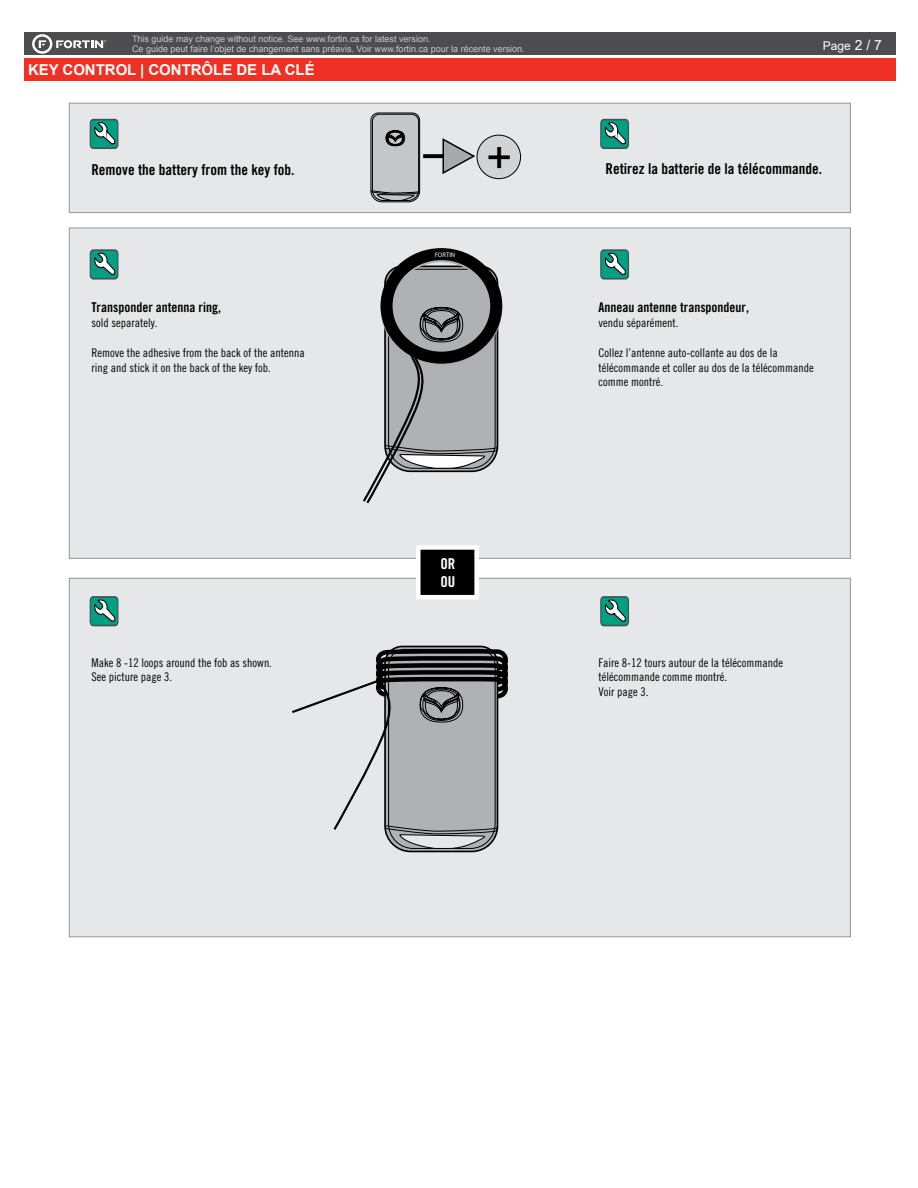
<style>
.page{position:relative;width:918px;height:1188px;background:#fff}
.page>*{position:absolute;margin:0;border:0;box-sizing:border-box;transform-origin:0 0}
.t1{font:45px "Arial";color:#000}
.t2{font:15px "Trade Gothic LT Std Bd Cn 20";color:#000}
.t3{font:700 15px "Arial";letter-spacing:-.005em;color:#fff}
.t4{font:15px/18px "Trade Gothic LT Std Bd Cn 20";color:#fff}
.t5{font:13.5px "Trade Gothic LT Std Bd Cn 20";color:#000}
.t6{font:12px/14.4px "Trade Gothic LT Std Cn 18";color:#000}
.t7{font:12px "Arial";color:#fff}
.t8{font:9px/9.8px "Arial";color:#c7c8ca}
.t9{font:6.6px "Myriad Pro";color:#fff}
.s1{font-size:13.95px}
</style>
<div class="page">
<div style="left:24px;top:33px;width:872px;height:22px;background:#4d4d4f"></div>
<div style="left:24px;top:58px;width:872px;height:23px;background:#ee3124"></div>
<svg style="left:32px;top:34px;width:74px;height:20px"></svg>
<div style="left:69px;top:103px;width:781px;height:110px;background:#e6e7e8"></div>
<div style="left:69px;top:103px;width:782px;height:110px;border:1px solid #95979a"></div>
<div style="left:69px;top:228px;width:781px;height:330px;background:#e6e7e8"></div>
<svg style="left:90px;top:119px;width:28px;height:30px"></svg>
<svg style="left:90px;top:249px;width:28px;height:31px"></svg>
<svg style="left:423px;top:154px;width:18px;height:4px"></svg>
<svg style="left:441px;top:138px;width:36px;height:36px"></svg>
<div style="left:477px;top:135px;width:44px;height:44px;background:#d1d3d4;border-radius:50%"></div>
<div style="left:477px;top:135px;width:44px;height:44px;border:1px solid #000;border-radius:50%"></div>
<div style="left:69px;top:578px;width:781px;height:359px;background:#e6e7e8"></div>
<div style="left:418px;top:547px;width:59px;height:50px;background:#000"></div>
<div style="left:416px;top:545px;width:63px;height:54px;border:4px solid #fff"></div>
<svg style="left:90px;top:596px;width:28px;height:30px"></svg>
<svg style="left:600px;top:119px;width:29px;height:30px"></svg>
<svg style="left:600px;top:249px;width:29px;height:31px"></svg>
<svg style="left:600px;top:596px;width:29px;height:30px"></svg>
<svg style="left:370px;top:112px;width:50px;height:91px;background:#a2a3a5"></svg>
<svg style="left:363px;top:248px;width:139px;height:256px"></svg>
<svg style="left:292px;top:645px;width:216px;height:208px"></svg>
<p class="t8" style="left:132px;top:34px;width:394px">This guide may change without notice. See www.fortin.ca for latest version.<br>Ce guide peut faire l’objet de changement sans préavis. Voir www.fortin.ca pour la récente version.</p>
<p class="t3" style="left:28px;top:59px;width:288px">KEY CONTROL | CONTRÔLE DE LA CLÉ</p>
<p class="t7" style="left:823px;top:38px;width:61px">Page <span class="s1">2 / 7</span></p>
<p class="t1" style="left:486px;top:126px;width:28px">+</p>
<p class="t2" style="left:91px;top:161px;width:205px">Remove the battery from the key fob.</p>
<p class="t2" style="left:606px;top:159px;width:218px">Retirez la batterie de la télécommande.</p>
<p class="t5" style="left:91px;top:299px;width:131px">Transponder antenna ring,</p>
<p class="t6" style="left:91px;top:315px;width:67px">sold separately.</p>
<p class="t6" style="left:91px;top:346px;width:215px">Remove the adhesive from the back of the antenna ring and stick it on the back of the key fob.</p>
<p class="t6" style="left:91px;top:655px;width:182px">Make 8 -12 loops around the fob as shown.<br>See picture page 3.</p>
<p class="t9" style="left:435px;top:250px;width:22px">FORTIN</p>
<p class="t4" style="left:440px;top:555px;width:16px">OR<br>OU</p>
<p class="t5" style="left:599px;top:299px;width:152px">Anneau antenne transpondeur,</p>
<p class="t6" style="left:599px;top:315px;width:81px">vendu séparément.</p>
<p class="t6" style="left:599px;top:346px;width:217px">Collez l’antenne auto-collante au dos de la télécommande et coller au dos de la télécommande comme montré.</p>
<p class="t6" style="left:599px;top:655px;width:186px">Faire 8-12 tours autour de la télécommande télécommande comme montré.<br>Voir page 3.</p>
</div>
